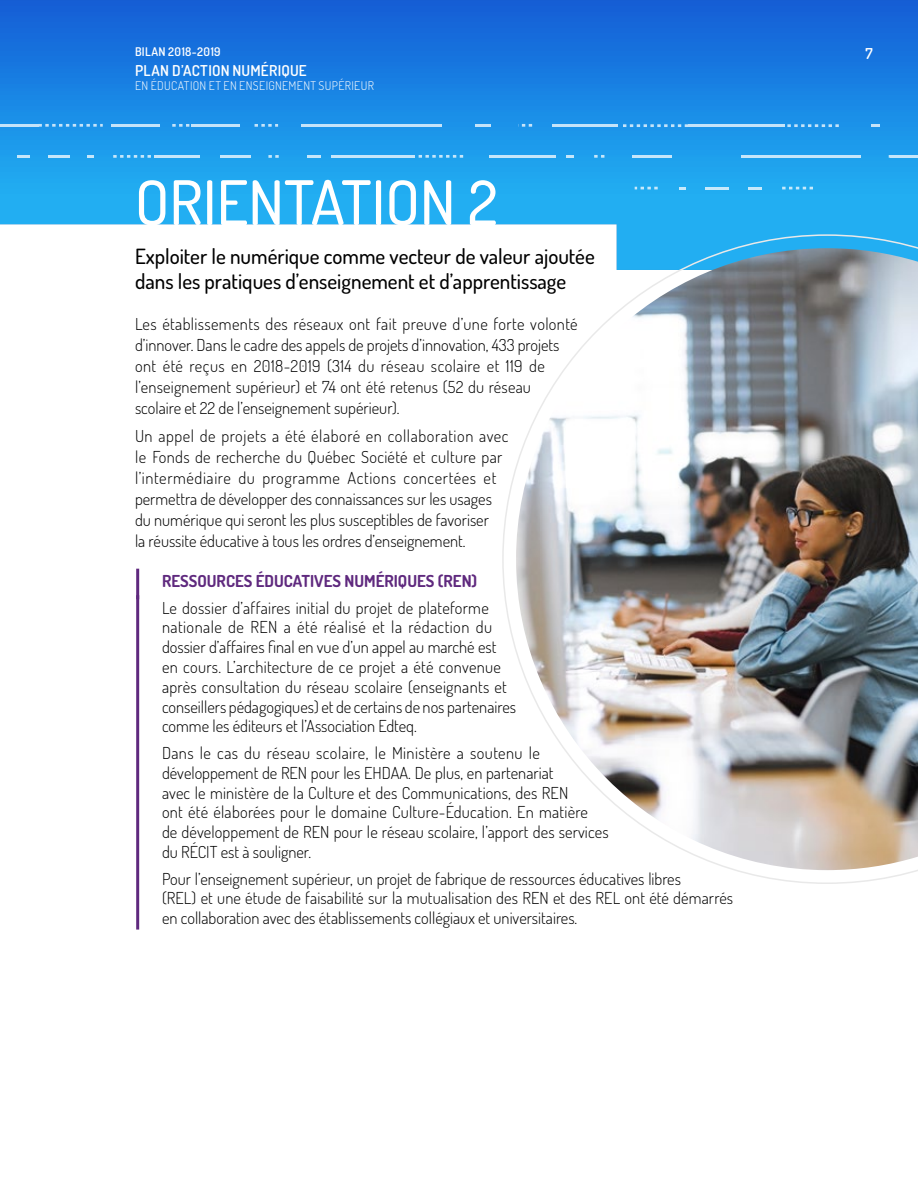
<style>
.page{position:relative;width:918px;height:1188px;background:#fff}
.page>*{position:absolute;margin:0;border:0;box-sizing:border-box;transform-origin:0 0}
.t1{font:500 61.5px "Dosis";color:#fff}
.t2{font:500 21px/25.2px "Dosis";color:#000}
.t3{font:300 16.5px/19.8px "Dosis";letter-spacing:.005em;color:#000}
.t4{font:700 16.5px "Dosis";color:#5f297e}
.t5{font:600 15px "Dosis";letter-spacing:.015em;color:#fff}
.t6{font:300 12px "Dosis";letter-spacing:.035em;color:#fff}
.t7{font:600 12px "Dosis";letter-spacing:.035em;color:#fff}
</style>
<div class="page">
<svg style="left:0;top:0;width:918px;height:234px;background:#218ee6"></svg>
<svg style="left:623px;top:124px;width:65px;height:3px"></svg>
<hr style="left:688px;top:124px;width:97px;height:3px;background:#fff">
<svg style="left:787px;top:124px;width:52px;height:3px"></svg>
<svg style="left:871px;top:124px;width:9px;height:3px"></svg>
<svg style="left:782px;top:187px;width:31px;height:2px"></svg>
<svg style="left:748px;top:187px;width:14px;height:2px"></svg>
<hr style="left:705px;top:187px;width:23px;height:2px;background:#fff">
<svg style="left:679px;top:187px;width:7px;height:2px"></svg>
<svg style="left:635px;top:187px;width:23px;height:2px"></svg>
<hr style="left:741px;top:155px;width:120px;height:3px;background:#fff">
<hr style="left:890px;top:155px;width:28px;height:3px;background:#fff">
<hr style="left:568px;top:124px;width:49px;height:3px;background:#fff">
<hr style="left:552px;top:124px;width:33px;height:3px;background:#fff">
<svg style="left:518px;top:124px;width:14px;height:3px"></svg>
<hr style="left:475px;top:124px;width:15px;height:3px;background:#fff">
<svg style="left:38px;top:124px;width:65px;height:3px"></svg>
<hr style="left:0;top:124px;width:38px;height:3px;background:#fff">
<svg style="left:18px;top:155px;width:12px;height:3px"></svg>
<hr style="left:49px;top:155px;width:21px;height:3px;background:#fff">
<svg style="left:87px;top:155px;width:7px;height:3px"></svg>
<svg style="left:113px;top:155px;width:38px;height:3px"></svg>
<svg style="left:419px;top:155px;width:44px;height:3px"></svg>
<hr style="left:489px;top:155px;width:66px;height:3px;background:#fff">
<svg style="left:566px;top:155px;width:8px;height:3px"></svg>
<svg style="left:594px;top:155px;width:10px;height:3px"></svg>
<hr style="left:632px;top:155px;width:40px;height:3px;background:#fff">
<hr style="left:302px;top:124px;width:140px;height:3px;background:#fff">
<svg style="left:255px;top:124px;width:23px;height:3px"></svg>
<hr style="left:191px;top:124px;width:48px;height:3px;background:#fff">
<hr style="left:112px;top:124px;width:48px;height:3px;background:#fff">
<svg style="left:172px;top:124px;width:17px;height:3px"></svg>
<hr style="left:155px;top:155px;width:45px;height:3px;background:#fff">
<hr style="left:220px;top:155px;width:30px;height:3px;background:#fff">
<svg style="left:268px;top:155px;width:11px;height:3px"></svg>
<hr style="left:307px;top:155px;width:14px;height:3px;background:#fff">
<hr style="left:332px;top:155px;width:83px;height:3px;background:#fff">
<hr style="left:136px;top:570px;width:3px;height:28px;background:#5f297e">
<hr style="left:136px;top:597px;width:3px;height:331px;background:#5f297e">
<svg style="left:502px;top:234px;width:416px;height:650px"></svg>
<img style="left:516px;top:248px;width:402px;height:622px">
<p class="t7" style="left:135px;top:44px;width:87px">BILAN 2018-2019</p>
<p class="t5" style="left:865px;top:44px;width:9px">7</p>
<p class="t5" style="left:135px;top:60px;width:173px">PLAN D’ACTION NUMÉRIQUE</p>
<p class="t6" style="left:135px;top:78px;width:240px">EN ÉDUCATION ET EN ENSEIGNEMENT SUPÉRIEUR</p>
<h2 class="t1" style="left:135px;top:162px;width:364px">ORIENTATION 2</h2>
<h2 class="t2" style="left:135px;top:243px;width:461px">Exploiter le numérique comme vecteur de valeur ajoutée dans les pratiques d’enseignement et d’apprentissage</h2>
<p class="t3" style="left:135px;top:313px;width:444px;line-height:21px">Les établissements des réseaux ont fait preuve d’une forte volonté d’innover. Dans le cadre des appels de projets d’innovation, 433 projets ont été reçus en 2018-2019 (314 du réseau scolaire et 119 de l’enseignement supérieur) et 74 ont été retenus (52 du réseau scolaire et 22 de l’enseignement supérieur).</p>
<p class="t3" style="left:135px;top:425px;width:375px;line-height:21px">Un appel de projets a été élaboré en collaboration avec le Fonds de recherche du Québec Société et culture par l’intermédiaire du programme Actions concertées et permettra de développer des connaissances sur les usages du numérique qui seront les plus susceptibles de favoriser<br>la réussite éducative à tous les ordres d’enseignement.</p>
<h3 class="t4" style="left:162px;top:570px;width:317px">RESSOURCES ÉDUCATIVES NUMÉRIQUES (REN)</h3>
<p class="t3" style="left:162px;top:597px;width:356px">Le dossier d’affaires initial du projet de plateforme nationale de REN a été réalisé et la rédaction du dossier d’affaires final en vue d’un appel au marché est en cours. L’architecture de ce projet a été convenue après consultation du réseau scolaire (enseignants et conseillers pédagogiques) et de certains de nos partenaires comme les éditeurs et l’Association Edteq.</p>
<p class="t3" style="left:162px;top:743px;width:448px">Dans le cas du réseau scolaire, le Ministère a soutenu le développement de REN pour les EHDAA. De plus, en partenariat<br>avec le ministère de la Culture et des Communications, des REN<br>ont été élaborées pour le domaine Culture-Éducation. En matière<br>de développement de REN pour le réseau scolaire, l’apport des services du RÉCIT est à souligner.</p>
<p class="t3" style="left:162px;top:868px;width:573px">Pour l’enseignement supérieur, un projet de fabrique de ressources éducatives libres<br>(REL) et une étude de faisabilité sur la mutualisation des REN et des REL ont été démarrés en collaboration avec des établissements collégiaux et universitaires.</p>
</div>
